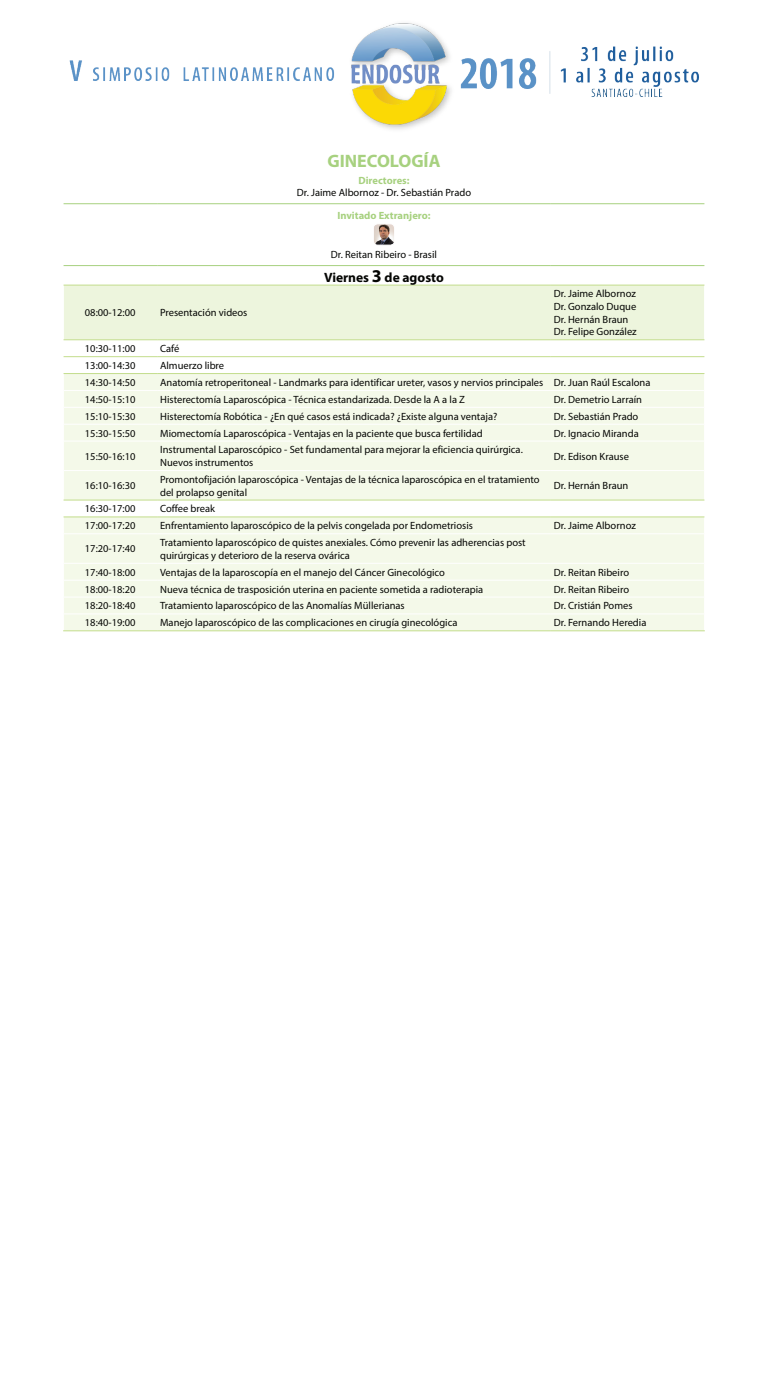
<style>
.page{position:relative;width:768px;height:1388px;background:#fff}
.page>*{position:absolute;margin:0;border:0;box-sizing:border-box;transform-origin:0 0}
.t1{font:700 18px "Myriad Pro";color:#a7d17f}
.t2{font:700 13.5px "Myriad Pro";color:#040503}
.t3{font:10.5px/12.6px "Myriad Pro";color:#040503}
.t4{font:700 10.5px "Myriad Pro";color:#a7d17f}
.s1{font-size:18px}
</style>
<div class="page">
<img style="left:69px;top:23px;width:630px;height:107px">
<svg style="left:64px;top:471px;width:640px;height:159px;background:#f4f9ea"></svg>
<svg style="left:63px;top:265px;width:642px;height:205px"></svg>
<hr style="left:64px;top:356px;width:93px;height:1px;background:#c3dd8c">
<hr style="left:157px;top:356px;width:394px;height:1px;background:#c3dd8c">
<hr style="left:551px;top:356px;width:153px;height:1px;background:#c3dd8c">
<hr style="left:64px;top:373px;width:93px;height:1px;background:#c3dd8c">
<hr style="left:157px;top:373px;width:394px;height:1px;background:#c3dd8c">
<hr style="left:551px;top:373px;width:153px;height:1px;background:#c3dd8c">
<hr style="left:64px;top:499px;width:93px;height:1px;background:#c3dd8c">
<hr style="left:157px;top:499px;width:394px;height:1px;background:#c3dd8c">
<hr style="left:551px;top:499px;width:153px;height:1px;background:#c3dd8c">
<hr style="left:64px;top:390px;width:93px;height:1px;background:#fff">
<hr style="left:157px;top:390px;width:394px;height:1px;background:#fff">
<hr style="left:551px;top:390px;width:153px;height:1px;background:#fff">
<hr style="left:64px;top:407px;width:93px;height:1px;background:#fff">
<hr style="left:157px;top:407px;width:394px;height:1px;background:#fff">
<hr style="left:551px;top:407px;width:153px;height:1px;background:#fff">
<hr style="left:64px;top:424px;width:93px;height:1px;background:#fff">
<hr style="left:157px;top:424px;width:394px;height:1px;background:#fff">
<hr style="left:551px;top:424px;width:153px;height:1px;background:#fff">
<hr style="left:64px;top:441px;width:93px;height:1px;background:#fff">
<hr style="left:157px;top:441px;width:394px;height:1px;background:#fff">
<hr style="left:551px;top:441px;width:153px;height:1px;background:#fff">
<hr style="left:64px;top:285px;width:93px;height:1px;background:#c3dd8c">
<hr style="left:157px;top:285px;width:394px;height:1px;background:#c3dd8c">
<hr style="left:551px;top:285px;width:153px;height:1px;background:#c3dd8c">
<hr style="left:64px;top:339px;width:93px;height:1px;background:#c3dd8c">
<hr style="left:157px;top:339px;width:394px;height:1px;background:#c3dd8c">
<hr style="left:551px;top:339px;width:153px;height:1px;background:#c3dd8c">
<hr style="left:64px;top:516px;width:93px;height:1px;background:#c3dd8c">
<hr style="left:157px;top:516px;width:394px;height:1px;background:#c3dd8c">
<hr style="left:551px;top:516px;width:153px;height:1px;background:#c3dd8c">
<hr style="left:63px;top:630px;width:94px;height:1px;background:#c3dd8c">
<hr style="left:157px;top:630px;width:394px;height:1px;background:#c3dd8c">
<hr style="left:551px;top:630px;width:154px;height:1px;background:#c3dd8c">
<hr style="left:63px;top:533px;width:94px;height:1px;background:#fff">
<hr style="left:157px;top:533px;width:394px;height:1px;background:#fff">
<hr style="left:551px;top:533px;width:154px;height:1px;background:#fff">
<hr style="left:63px;top:563px;width:94px;height:1px;background:#fff">
<hr style="left:157px;top:563px;width:394px;height:1px;background:#fff">
<hr style="left:551px;top:563px;width:154px;height:1px;background:#fff">
<hr style="left:63px;top:580px;width:94px;height:1px;background:#fff">
<hr style="left:157px;top:580px;width:394px;height:1px;background:#fff">
<hr style="left:551px;top:580px;width:154px;height:1px;background:#fff">
<hr style="left:63px;top:597px;width:94px;height:1px;background:#fff">
<hr style="left:157px;top:597px;width:394px;height:1px;background:#fff">
<hr style="left:551px;top:597px;width:154px;height:1px;background:#fff">
<hr style="left:63px;top:614px;width:94px;height:1px;background:#fff">
<hr style="left:157px;top:614px;width:394px;height:1px;background:#fff">
<hr style="left:551px;top:614px;width:154px;height:1px;background:#fff">
<hr style="left:64px;top:203px;width:93px;height:1px;background:#a7d17f">
<hr style="left:157px;top:203px;width:394px;height:1px;background:#a7d17f">
<hr style="left:551px;top:203px;width:153px;height:1px;background:#a7d17f">
<hr style="left:64px;top:265px;width:93px;height:1px;background:#a7d17f">
<hr style="left:157px;top:265px;width:394px;height:1px;background:#a7d17f">
<hr style="left:551px;top:265px;width:153px;height:1px;background:#a7d17f">
<img style="left:375px;top:225px;width:18px;height:18px">
<div style="left:373px;top:223px;width:22px;height:22px;border:1px solid #fff;border-radius:4px"></div>
<p class="t3" style="left:85px;top:306px;width:52px">08:00-12:00</p>
<p class="t3" style="left:160px;top:306px;width:89px">Presentación videos</p>
<h1 class="t1" style="left:327px;top:149px;width:115px">GINECOLOGÍA</h1>
<p class="t4" style="left:358px;top:173px;width:53px">Directores:</p>
<p class="t3" style="left:297px;top:186px;width:176px">Dr. Jaime Albornoz - Dr. Sebastián Prado</p>
<p class="t4" style="left:337px;top:209px;width:95px">Invitado Extranjero:</p>
<p class="t3" style="left:331px;top:248px;width:108px">Dr. Reitan Ribeiro - Brasil</p>
<p class="t2" style="left:324px;top:269px;width:121px">Viernes <span class="s1">3</span> de agosto</p>
<p class="t3" style="left:554px;top:287px;width:84px">Dr. Jaime Albornoz<br>Dr. Gonzalo Duque<br>Dr. Hernán Braun<br>Dr. Felipe González</p>
<p class="t3" style="left:85px;top:342px;width:52px">10:30-11:00</p>
<p class="t3" style="left:160px;top:342px;width:21px">Café</p>
<p class="t3" style="left:85px;top:359px;width:52px">13:00-14:30</p>
<p class="t3" style="left:160px;top:359px;width:66px">Almuerzo libre</p>
<p class="t3" style="left:85px;top:376px;width:52px">14:30-14:50</p>
<p class="t3" style="left:160px;top:376px;width:492px">Anatomía retroperitoneal - Landmarks para identificar ureter, vasos y nervios principales Dr. Juan Raúl Escalona</p>
<p class="t3" style="left:85px;top:393px;width:52px">14:50-15:10</p>
<p class="t3" style="left:160px;top:393px;width:306px">Histerectomía Laparoscópica - Técnica estandarizada. Desde la A a la Z</p>
<p class="t3" style="left:554px;top:393px;width:90px">Dr. Demetrio Larraín</p>
<p class="t3" style="left:85px;top:410px;width:52px">15:10-15:30</p>
<p class="t3" style="left:160px;top:410px;width:339px">Histerectomía Robótica - ¿En qué casos está indicada? ¿Existe alguna ventaja?</p>
<p class="t3" style="left:554px;top:410px;width:86px">Dr. Sebastián Prado</p>
<p class="t3" style="left:85px;top:426px;width:52px">15:30-15:50</p>
<p class="t3" style="left:160px;top:426px;width:324px">Miomectomía Laparoscópica - Ventajas en la paciente que busca fertilidad</p>
<p class="t3" style="left:554px;top:426px;width:86px">Dr. Ignacio Miranda</p>
<p class="t3" style="left:85px;top:450px;width:52px">15:50-16:10</p>
<p class="t3" style="left:160px;top:443px;width:364px">Instrumental Laparoscópico - Set fundamental para mejorar la eficiencia quirúrgica.<br>Nuevos instrumentos</p>
<p class="t3" style="left:554px;top:450px;width:77px">Dr. Edison Krause</p>
<p class="t3" style="left:85px;top:479px;width:52px">16:10-16:30</p>
<p class="t3" style="left:160px;top:473px;width:381px">Promontofijación laparoscópica - Ventajas de la técnica laparoscópica en el tratamiento del prolapso genital</p>
<p class="t3" style="left:554px;top:479px;width:76px">Dr. Hernán Braun</p>
<p class="t3" style="left:85px;top:502px;width:52px">16:30-17:00</p>
<p class="t3" style="left:160px;top:502px;width:57px">Coffee break</p>
<p class="t3" style="left:85px;top:519px;width:52px">17:00-17:20</p>
<p class="t3" style="left:160px;top:519px;width:314px">Enfrentamiento laparoscópico de la pelvis congelada por Endometriosis</p>
<p class="t3" style="left:554px;top:519px;width:84px">Dr. Jaime Albornoz</p>
<p class="t3" style="left:85px;top:542px;width:52px">17:20-17:40</p>
<p class="t3" style="left:160px;top:536px;width:367px">Tratamiento laparoscópico de quistes anexiales. Cómo prevenir las adherencias post quirúrgicas y deterioro de la reserva ovárica</p>
<p class="t3" style="left:85px;top:565px;width:52px">17:40-18:00</p>
<p class="t3" style="left:160px;top:565px;width:286px">Ventajas de la laparoscopía en el manejo del Cáncer Ginecológico</p>
<p class="t3" style="left:554px;top:565px;width:77px">Dr. Reitan Ribeiro</p>
<p class="t3" style="left:85px;top:582px;width:52px">18:00-18:20</p>
<p class="t3" style="left:160px;top:582px;width:325px">Nueva técnica de trasposición uterina en paciente sometida a radioterapia</p>
<p class="t3" style="left:554px;top:582px;width:77px">Dr. Reitan Ribeiro</p>
<p class="t3" style="left:85px;top:599px;width:52px">18:20-18:40</p>
<p class="t3" style="left:160px;top:599px;width:246px">Tratamiento laparoscópico de las Anomalías Müllerianas</p>
<p class="t3" style="left:554px;top:599px;width:80px">Dr. Cristián Pomes</p>
<p class="t3" style="left:85px;top:616px;width:52px">18:40-19:00</p>
<p class="t3" style="left:160px;top:616px;width:299px">Manejo laparoscópico de las complicaciones en cirugía ginecológica</p>
<p class="t3" style="left:554px;top:616px;width:94px">Dr. Fernando Heredia</p>
</div>
